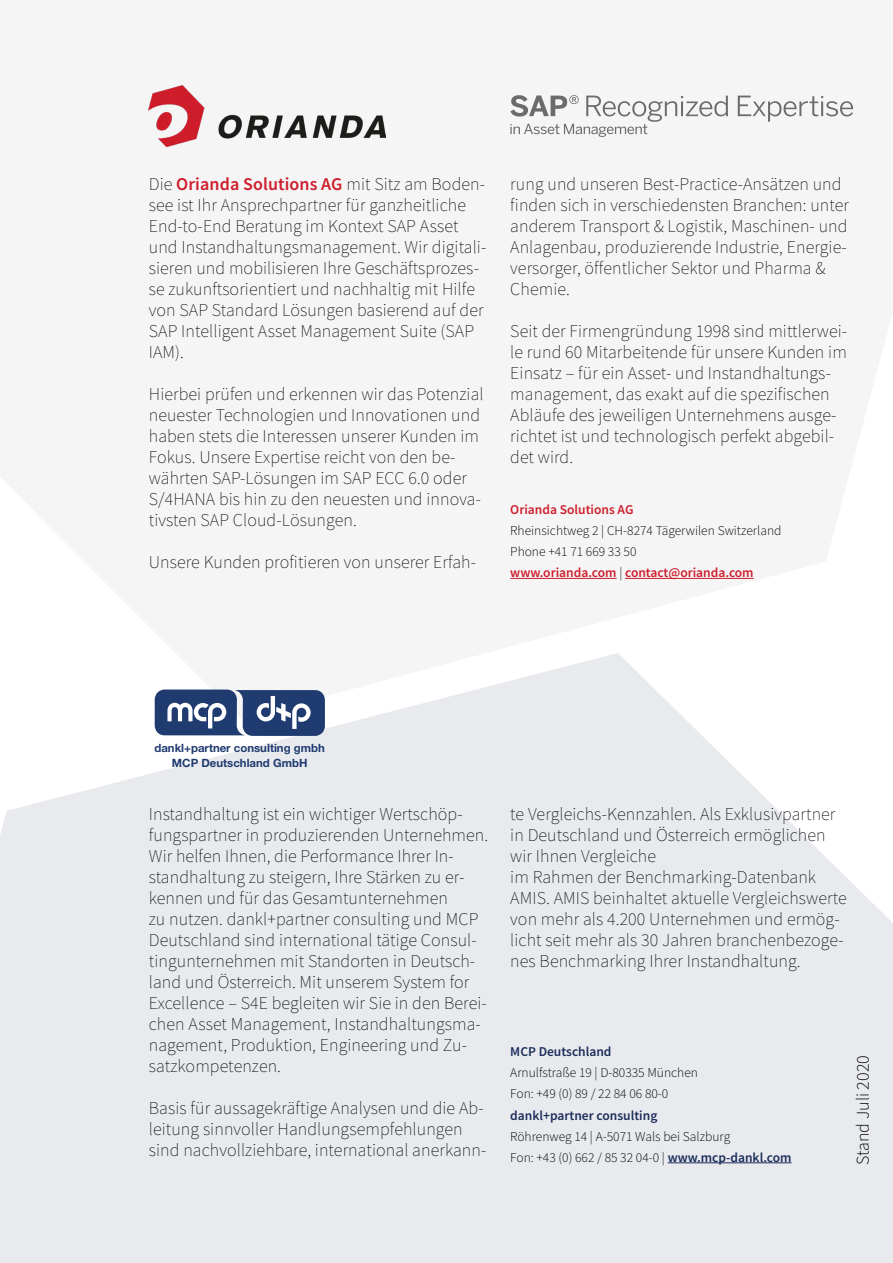
<style>
.page{position:relative;width:893px;height:1263px;background:#fff}
.page>*{position:absolute;margin:0;border:0;box-sizing:border-box;transform-origin:0 0}
.t1{font:200 18px/21px "Source Sans Pro";letter-spacing:.005em;color:#000}
.t2{font:300 18px "Source Sans Pro";color:#000}
.t3{font:300 13.5px/21px "Source Sans Pro";color:#000}
.t4{font:600 13.5px "Source Sans Pro";color:#1a2c5a}
.t5{font:600 13.5px "Source Sans Pro";color:#ce1d2c}
.t6{font:700 11.4px "Helvetica Neue";color:#1f3b70}
.s1{font-weight:600;color:#ce1d2c}
.s2{font-weight:600;color:#1a2c5a}
</style>
<div class="page">
<svg style="left:0;top:653px;width:893px;height:610px;background:#ebecf0"></svg>
<hr style="left:510px;top:578px;width:107px;height:1px;background:#ce1d2c">
<hr style="left:625px;top:578px;width:129px;height:1px;background:#ce1d2c">
<img style="left:149px;top:85px;width:237px;height:62px">
<svg style="left:738px;top:96px;width:115px;height:26px"></svg>
<svg style="left:510px;top:95px;width:218px;height:42px"></svg>
<hr style="left:668px;top:1162px;width:124px;height:1px;background:#1a2c5a">
<svg style="left:155px;top:689px;width:170px;height:47px"></svg>
<p class="t1" style="left:149px;top:174px;width:339px">Die <span class="s1">Orianda Solutions AG</span> mit Sitz am Boden&shy;see ist Ihr Ansprechpartner für ganzheitliche End-to-End Beratung im Kontext SAP Asset und Instandhaltungsmanagement. Wir digitali&shy;sieren und mobilisieren Ihre Geschäftsprozes&shy;se zukunftsorientiert und nachhaltig mit Hilfe von SAP Standard Lösungen basierend auf der SAP Intelligent Asset Management Suite (SAP IAM).</p>
<p class="t1" style="left:149px;top:384px;width:336px">Hierbei prüfen und erkennen wir das Potenzial neuester Technologien und Innovationen und haben stets die Interessen unserer Kunden im Fokus. Unsere Expertise reicht von den be&shy;währten SAP-Lösungen im SAP ECC 6.0 oder S/4HANA bis hin zu den neuesten und innova&shy;tivsten SAP Cloud-Lösungen.</p>
<p class="t1" style="left:149px;top:552px;width:329px">Unsere Kunden profitieren von unserer Erfah-</p>
<p class="t1" style="left:510px;top:174px;width:340px">rung und unseren Best-Practice-Ansätzen und finden sich in verschiedensten Branchen: unter anderem Transport &amp; Logistik, Maschinen- und Anlagenbau, produzierende Industrie, Energie&shy;versorger, öffentlicher Sektor und Pharma &amp; Chemie.</p>
<p class="t1" style="left:510px;top:321px;width:338px">Seit der Firmengründung 1998 sind mittlerwei&shy;le rund 60 Mitarbeitende für unsere Kunden im Einsatz – für ein Asset- und Instandhaltungs&shy;management, das exakt auf die spezifischen Abläufe des jeweiligen Unternehmens ausge&shy;richtet ist und technologisch perfekt abgebil&shy;det wird.</p>
<p class="t5" style="left:510px;top:501px;width:125px">Orianda Solutions AG</p>
<p class="t3" style="left:510px;top:520px;width:273px">Rheinsichtweg 2 | CH-8274 Tägerwilen Switzerland<br>Phone +41 71 669 33 50<br><span class="s1">www.orianda.com</span> | <span class="s1">contact@orianda.com</span></p>
<p class="t6" style="left:154px;top:739px;width:172px">dankl+partner consulting gmbh</p>
<p class="t6" style="left:172px;top:754px;width:137px">MCP Deutschland GmbH</p>
<p class="t1" style="left:149px;top:804px;width:341px">Instandhaltung ist ein wichtiger Wertschöp&shy;fungspartner in produzierenden Unternehmen.<br>Wir helfen Ihnen, die Performance Ihrer In&shy;standhaltung zu steigern, Ihre Stärken zu er&shy;kennen und für das Gesamtunternehmen<br>zu nutzen. dankl+partner consulting und MCP Deutschland sind international tätige Consul&shy;tingunternehmen mit Standorten in Deutsch&shy;land und Österreich. Mit unserem System for Excellence – S4E begleiten wir Sie in den Berei&shy;chen Asset Management, Instandhaltungsma&shy;nagement, Produktion, Engineering und Zu&shy;satzkompetenzen.</p>
<p class="t1" style="left:149px;top:1098px;width:339px">Basis für aussagekräftige Analysen und die Ab&shy;leitung sinnvoller Handlungsempfehlungen sind nachvollziehbare, international anerkann-</p>
<p class="t1" style="left:510px;top:803px;width:338px">te Vergleichs-Kennzahlen. Als Exklusivpartner in Deutschland und Österreich ermöglichen wir Ihnen Vergleiche<br>im Rahmen der Benchmarking-Datenbank AMIS. AMIS beinhaltet aktuelle Vergleichswerte von mehr als 4.200 Unternehmen und ermög&shy;licht seit mehr als 30 Jahren branchenbezoge&shy;nes Benchmarking Ihrer Instandhaltung.</p>
<p class="t4" style="left:510px;top:1043px;width:103px">MCP Deutschland</p>
<p class="t3" style="left:510px;top:1063px;width:189px">Arnulfstraße 19 | D-80335 München<br>Fon: +49 (0) 89 / 22 84 06 80-0</p>
<p class="t4" style="left:510px;top:1106px;width:149px">dankl+partner consulting</p>
<p class="t3" style="left:510px;top:1126px;width:283px">Röhrenweg 14 | A-5071 Wals bei Salzburg<br>Fon: +43 (0) 662 / 85 32 04-0 | <span class="s2">www.mcp-dankl.com</span></p>
<p class="t2" style="left:851px;top:1165px;width:111px;rotate:-90deg">Stand Juli 2020</p>
</div>
